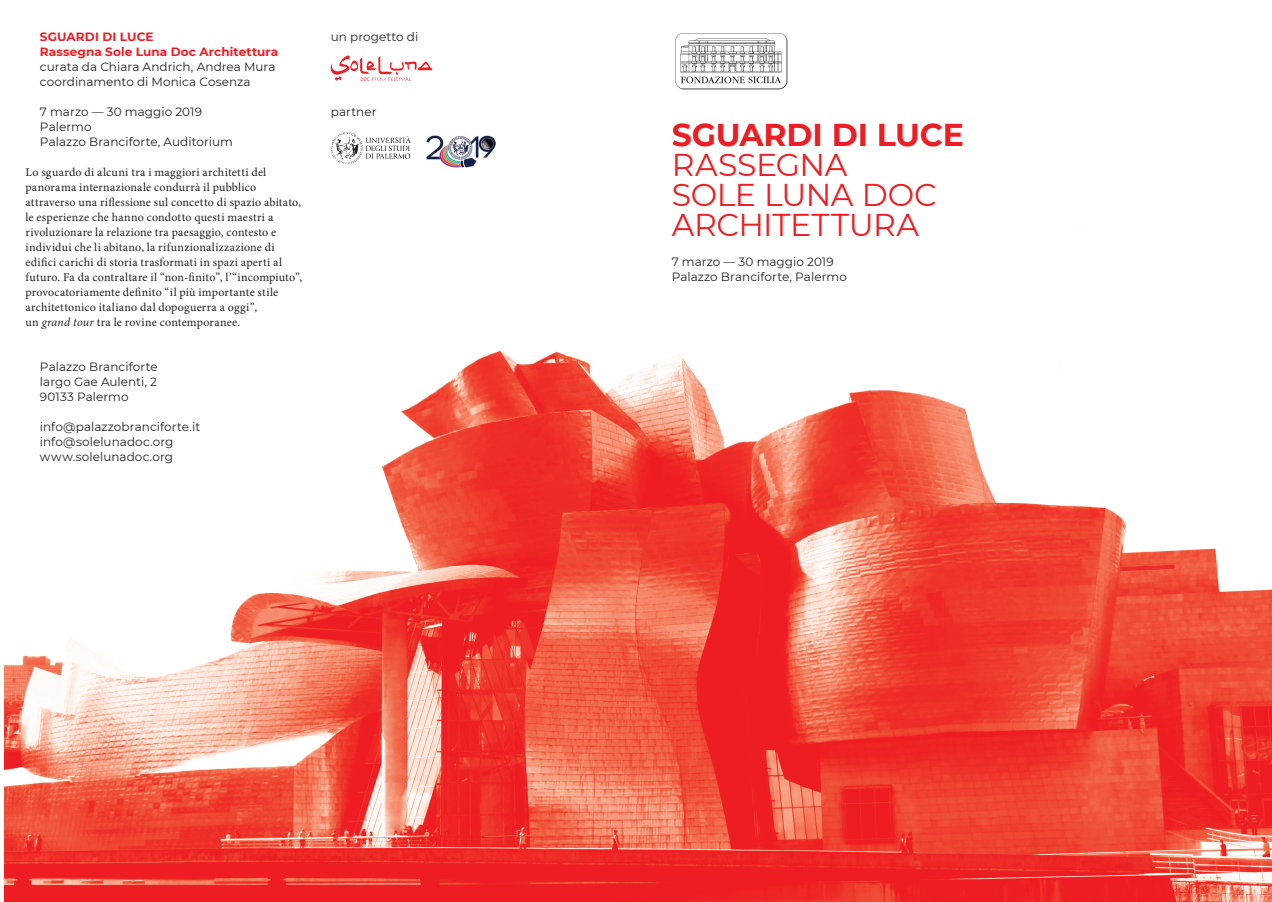
<style>
.page{position:relative;width:1272px;height:902px;background:#fff}
.page>*{position:absolute;margin:0;border:0;box-sizing:border-box;transform-origin:0 0}
.t1{font:31.5px/30px "Montserrat";letter-spacing:-.01em;color:#ee1d23}
.t2{font:700 31.5px "Montserrat";letter-spacing:-.005em;color:#ee1d23}
.t3{font:12px/15px "Minion Pro";letter-spacing:.02em;color:#231f20}
.t4{font:12px/15px "Montserrat";letter-spacing:.005em;color:#231f20}
.t5{font:700 12px/15px "Montserrat";letter-spacing:.015em;color:#ee1d23}
.s1{font-style:italic}
</style>
<div class="page">
<img style="left:4px;top:350px;width:1267px;height:551px">
<svg style="left:331px;top:56px;width:101px;height:25px"></svg>
<svg style="left:366px;top:136px;width:45px;height:23px"></svg>
<img style="left:338px;top:132px;width:18px;height:13px">
<svg style="left:675px;top:33px;width:112px;height:56px"></svg>
<img style="left:427px;top:135px;width:68px;height:32px">
<p class="t5" style="left:40px;top:28px;width:240px">SGUARDI DI LUCE<br>Rassegna Sole Luna Doc Architettura</p>
<p class="t4" style="left:40px;top:58px;width:237px">curata da Chiara Andrich, Andrea Mura coordinamento di Monica Cosenza</p>
<p class="t4" style="left:40px;top:103px;width:194px">7 marzo — 30 maggio 2019<br>Palermo<br>Palazzo Branciforte, Auditorium</p>
<p class="t3" style="left:26px;top:164px;width:278px">Lo sguardo di alcuni tra i maggiori architetti del panorama internazionale condurrà il pubblico attraverso una riflessione sul concetto di spazio abitato, le esperienze che hanno condotto questi maestri a rivoluzionare la relazione tra paesaggio, contesto e individui che li abitano, la rifunzionalizzazione di edifici carichi di storia trasformati in spazi aperti al futuro. Fa da contraltare il “non-finito”, l’“incompiuto”, provocatoriamente definito “il più importante stile architettonico italiano dal dopoguerra a oggi”,<br>un <span class="s1">grand tour</span> tra le rovine contemporanee.</p>
<p class="t4" style="left:40px;top:358px;width:119px;text-align:justify">Palazzo Branciforte largo Gae Aulenti, 2<br>90133 Palermo</p>
<p class="t4" style="left:40px;top:418px;width:162px">info@palazzobranciforte.it info@solelunadoc.org www.solelunadoc.org</p>
<p class="t4" style="left:331px;top:28px;width:89px">un progetto di</p>
<p class="t4" style="left:331px;top:103px;width:47px">partner</p>
<h1 class="t2" style="left:671px;top:112px;width:293px">SGUARDI DI LUCE</h1>
<h1 class="t1" style="left:671px;top:148px;width:266px">RASSEGNA<br>SOLE LUNA DOC<br>ARCHITETTURA</h1>
<p class="t4" style="left:671px;top:253px;width:177px">7 marzo — 30 maggio 2019<br>Palazzo Branciforte, Palermo</p>
</div>
